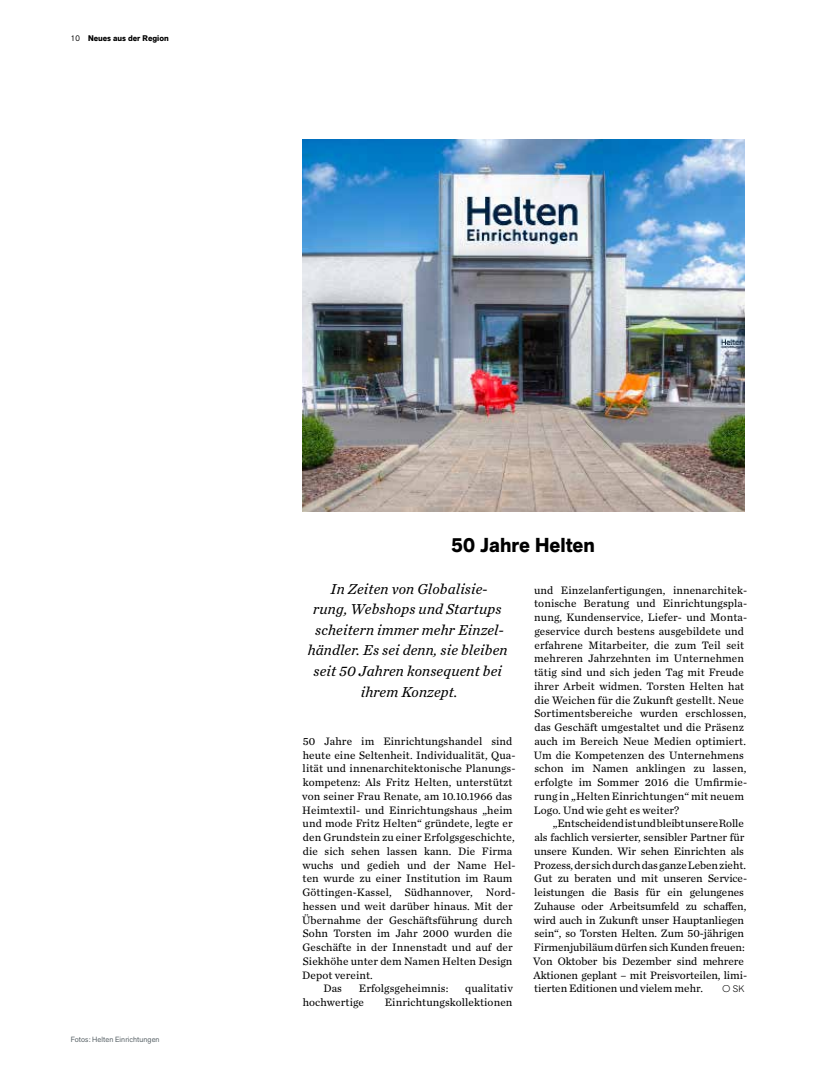
<style>
.page{position:relative;width:833px;height:1074px;background:#fff}
.page>*{position:absolute;margin:0;border:0;box-sizing:border-box;transform-origin:0 0}
.t1{font:700 20px "Akzid Grtsk Next";color:#000}
.t2{font:italic 15px/20.6px "Chronicle Text G2";letter-spacing:.01em;color:#000;text-align:center}
.t3{font:11.25px/13.8px "Chronicle Text G2";letter-spacing:.01em;color:#000}
.t4{font:300 9.38px "Akzid Grtsk Next";color:#000}
.t5{font:700 8.12px "Akzid Grtsk Next";color:#000}
.t6{font:7.5px "Akzid Grtsk Next";letter-spacing:.01em;color:#525c61}
.s1{font-weight:400}
.s2{font-family:"Chronicle Text G2";font-weight:400;font-size:11.25px}
</style>
<div class="page">
<img style="left:302px;top:140px;width:442px;height:371px">
<p class="t5" style="left:71px;top:33px;width:99px"><span class="s1">10</span> Neues aus der Region</p>
<p class="t6" style="left:71px;top:1034px;width:90px">Fotos: Helten Einrichtungen</p>
<h1 class="t1" style="left:451px;top:532px;width:145px">50 Jahre Helten</h1>
<h2 class="t2" style="left:308px;top:577px;width:201px">In Zeiten von Globalisie-<br>rung, Webshops und Startups scheitern immer mehr Einzel&shy;händler. Es sei denn, sie bleiben seit 50 Jahren konsequent bei ihrem Konzept.</h2>
<p class="t3" style="left:303px;top:733px;width:211px">50 Jahre im Einrichtungshandel sind</p>
<p class="t3" style="left:303px;top:747px;width:214px">heute eine Seltenheit. Individualität, Qua-</p>
<p class="t3" style="left:303px;top:761px;width:214px">lität und innenarchitektonische Planungs-</p>
<p class="t3" style="left:303px;top:775px;width:211px">kompetenz: Als Fritz Helten, unterstützt</p>
<p class="t3" style="left:302px;top:788px;width:211px">von seiner Frau Renate, am 10.10.1966 das</p>
<p class="t3" style="left:302px;top:802px;width:212px">Heimtextil- und Einrichtungshaus „heim</p>
<p class="t3" style="left:302px;top:816px;width:212px">und mode Fritz Helten“ gründete, legte er</p>
<p class="t3" style="left:303px;top:830px;width:213px">den Grundstein zu einer Erfolgsgeschichte,</p>
<p class="t3" style="left:303px;top:843px;width:211px">die sich sehen lassen kann. Die Firma</p>
<p class="t3" style="left:302px;top:857px;width:215px">wuchs und gedieh und der Name Hel-</p>
<p class="t3" style="left:302px;top:871px;width:211px">ten wurde zu einer Institution im Raum</p>
<p class="t3" style="left:302px;top:885px;width:214px">Göttingen-Kassel, Südhannover, Nord-</p>
<p class="t3" style="left:303px;top:898px;width:212px">hessen und weit darüber hinaus. Mit der</p>
<p class="t3" style="left:302px;top:912px;width:212px">Übernahme der Geschäftsführung durch</p>
<p class="t3" style="left:303px;top:926px;width:211px">Sohn Torsten im Jahr 2000 wurden die</p>
<p class="t3" style="left:302px;top:940px;width:212px">Geschäfte in der Innenstadt und auf der</p>
<p class="t3" style="left:303px;top:953px;width:211px">Siekhöhe unter dem Namen Helten Design</p>
<p class="t3" style="left:302px;top:967px;width:72px">Depot vereint.</p>
<p class="t3" style="left:323px;top:981px;width:20px">Das</p>
<p class="t3" style="left:359px;top:981px;width:91px">Erfolgsgeheimnis:</p>
<p class="t3" style="left:465px;top:981px;width:49px">qualitativ</p>
<p class="t3" style="left:303px;top:995px;width:63px">hochwertige</p>
<p class="t3" style="left:385px;top:995px;width:129px">Einrichtungskollektionen</p>
<p class="t3" style="left:534px;top:582px;width:215px">und Einzelanfertigungen, innenarchitek&shy;tonische Beratung und Einrichtungspla&shy;nung, Kundenservice, Liefer- und Monta&shy;geservice durch bestens ausgebildete und erfahrene Mitarbeiter, die zum Teil seit mehreren Jahrzehnten im Unternehmen tätig sind und sich jeden Tag mit Freude ihrer Arbeit widmen. Torsten Helten hat die Weichen für die Zukunft gestellt. Neue Sortimentsbereiche wurden erschlossen, das Geschäft umgestaltet und die Präsenz auch im Bereich Neue Medien optimiert.<br>Um die Kompetenzen des Unternehmens schon im Namen anklingen zu lassen, erfolgte im Sommer 2016 die Umfirmie&shy;rung in „Helten Einrichtungen“ mit neuem Logo. Und wie geht es weiter?</p>
<p class="t3" style="left:533px;top:816px;width:215px;text-indent:19px">„Entscheidend ist und bleibt unsere Rolle als fachlich versierter, sensibler Partner für unsere Kunden. Wir sehen Einrichten als Prozess, der sich durch das ganze Leben zieht.<br>Gut zu beraten und mit unseren Service&shy;leistungen die Basis für ein gelungenes Zuhause oder Arbeitsumfeld zu schaffen, wird auch in Zukunft unser Hauptanliegen sein“, so Torsten Helten. Zum 50-jährigen Firmenjubiläum dürfen sich Kunden freuen:<br>Von Oktober bis Dezember sind mehrere Aktionen geplant – mit Preisvorteilen, limi&shy;tierten Editionen und vielem mehr.</p>
<p class="t4" style="left:722px;top:983px;width:24px"><span class="s2">•</span> SK</p>
</div>
